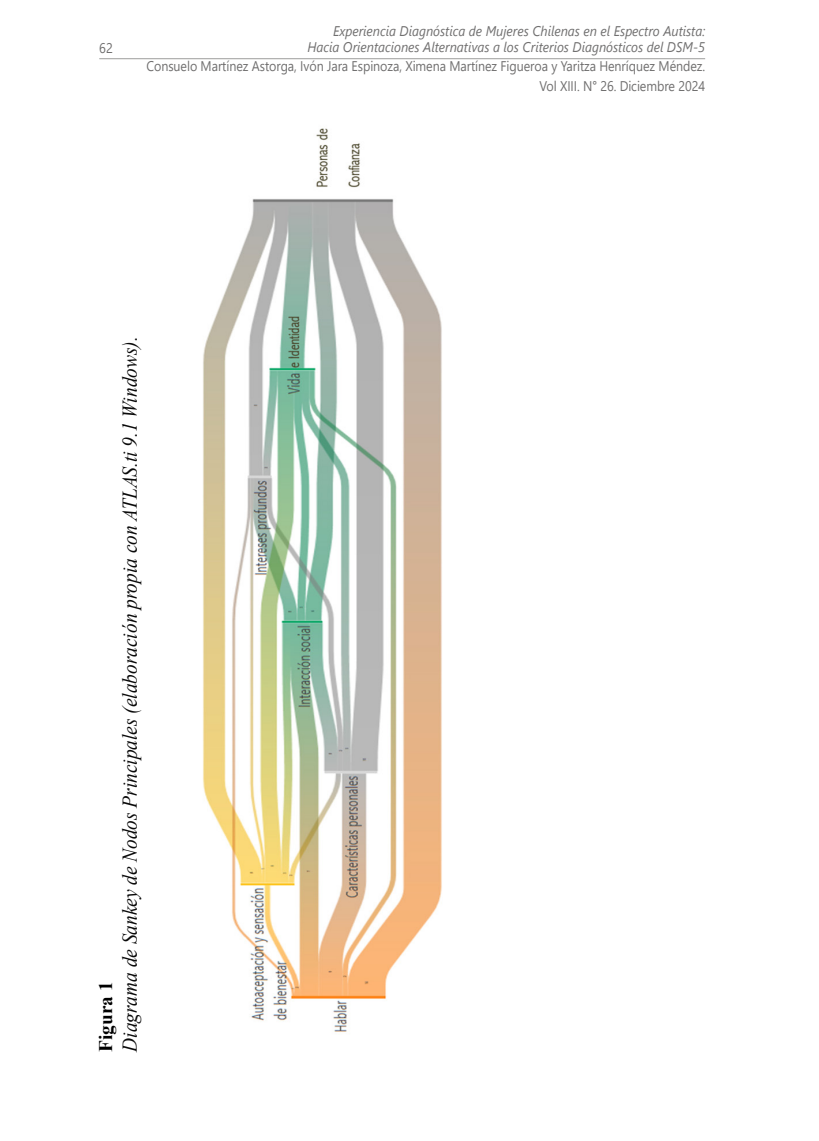
<style>
.page{position:relative;width:819px;height:1141px;background:#fff}
.page>*{position:absolute;margin:0;border:0;box-sizing:border-box;transform-origin:0 0}
.t1{font:italic 21px "Times New Roman";color:#0a0a0a;scale:.92 1}
.t2{font:700 19.25px "Times New Roman";color:#000}
.t3{font:italic 14px/15.8px "Segoe UI";color:#706f6f;text-align:right;scale:.92 1}
.t4{font:14px/19.2px "Segoe UI";letter-spacing:-.005em;color:#706f6f;text-align:right;scale:.89 1}
.t5{font:14px "Segoe UI";letter-spacing:-.005em;color:#706f6f;scale:.9 1}
</style>
<div class="page">
<hr style="left:99px;top:58px;width:606px;height:1px;background:#9d9d9c">
<img style="left:203px;top:128px;width:239px;height:904px">
<p class="t5" style="left:99px;top:34px;width:17px">62</p>
<p class="t3" style="left:307px;top:21px;width:434px">Experiencia Diagnóstica de Mujeres Chilenas en el Espectro Autista:<br>Hacia Orientaciones Alternativas a los Criterios Diagnósticos del DSM-5</p>
<p class="t4" style="left:146px;top:56px;width:629px">Consuelo Martínez Astorga, Ivón Jara Espinoza, Ximena Martínez Figueroa y Yaritza Henríquez Méndez.<br>Vol XIII. N° 26. Diciembre 2024</p>
<h1 class="t1" style="left:115px;top:1052px;width:779px;rotate:-90deg">Diagrama de Sankey de Nodos Principales (elaboración propia con ATLAS.ti 9.1 Windows).</h1>
<h2 class="t2" style="left:92px;top:1052px;width:72px;rotate:-90deg">Figura 1</h2>
</div>
